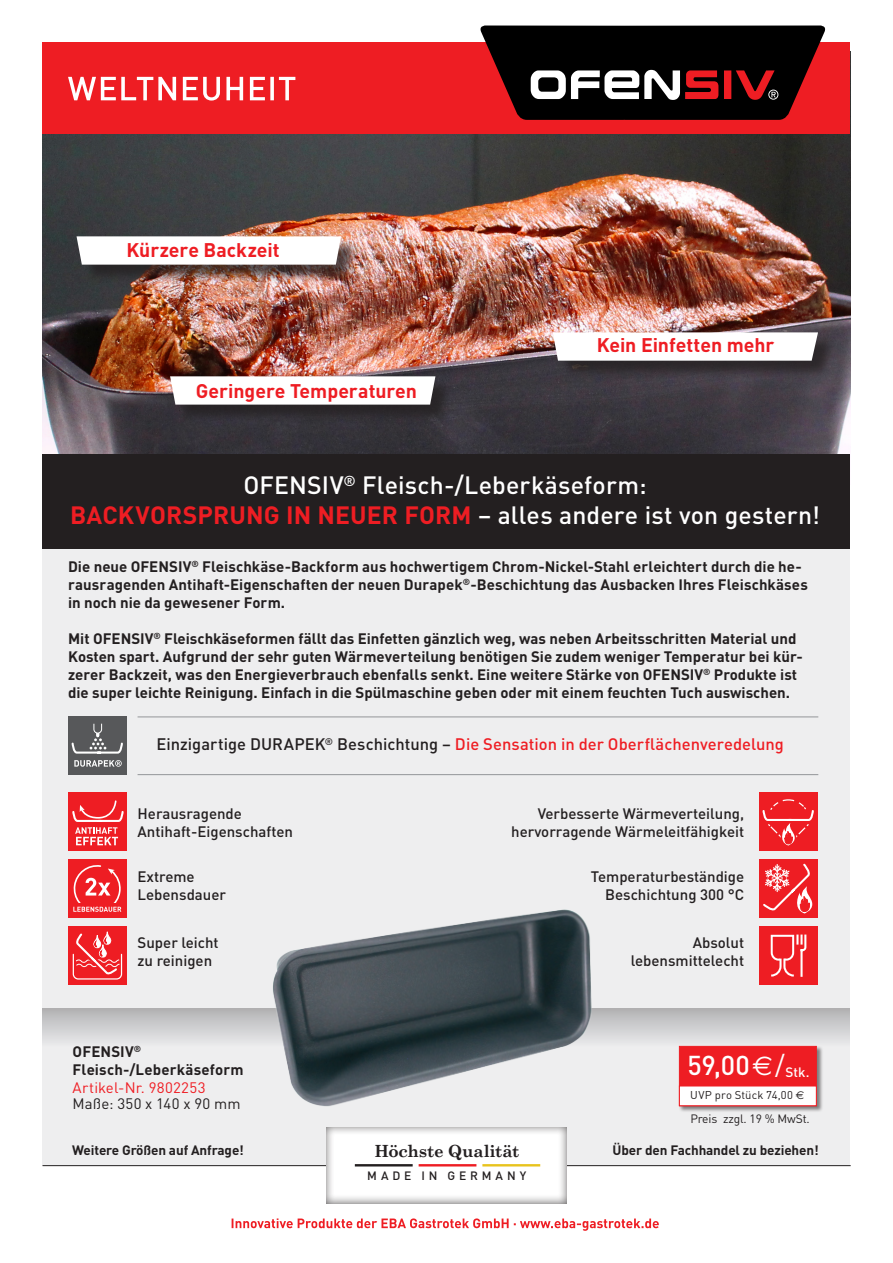
<style>
.page{position:relative;width:893px;height:1263px;background:#fff}
.page>*{position:absolute;margin:0;border:0;box-sizing:border-box;transform-origin:0 0}
.t1{font:500 27px "DIN";color:#fff}
.t2{font:500 24.75px/29.7px "DIN";letter-spacing:.005em;color:#fff;text-align:center}
.t3{font:700 19.5px "DIN";letter-spacing:-.005em;color:#ee1d23}
.t4{font:700 16.8px "Century Schoolbook";letter-spacing:-.01em;color:#231f20}
.t5{font:500 16.5px "DIN";color:#ee1d23}
.t6{font:700 15px/18px "DIN";color:#231f20}
.t7{font:500 15px/18px "DIN";color:#231f20;text-align:right}
.t8{font:15px "DIN";letter-spacing:.02em;color:#ee1d23}
.t9{font:15px "DIN";letter-spacing:.01em;color:#231f20}
.t10{font:700 13.5px "DIN";letter-spacing:-.01em;color:#231f20}
.t11{font:500 13.5px "DIN";color:#fff}
.t12{font:12px "DIN";letter-spacing:-.01em;color:#231f20}
.t13{font:500 12px "DIN";letter-spacing:.325em;color:#231f20}
.t14{font:11.25px "DIN";letter-spacing:.015em;color:#231f20}
.s1{font-weight:700;color:#ee1d23}
.s2{color:#231f20}
.s3{font-family:"Euro Sans";font-weight:400}
.s4{font-weight:400}
.s5{font-family:"Euro Sans"}
</style>
<div class="page">
<img style="left:43px;top:134px;width:807px;height:320px">
<div style="left:43px;top:490px;width:807px;height:675px;background:#eeeeef"></div>
<div style="left:43px;top:454px;width:807px;height:95px;background:#231f20"></div>
<div style="left:43px;top:42px;width:807px;height:92px;background:#ee1d23"></div>
<svg style="left:480px;top:26px;width:346px;height:94px;background:#381819"></svg>
<svg style="left:68px;top:77px;width:227px;height:24px"></svg>
<div style="left:759px;top:926px;width:58px;height:59px;background:#ee1d23"></div>
<svg style="left:770px;top:934px;width:37px;height:43px"></svg>
<div style="left:68px;top:859px;width:58px;height:59px;background:#ee1d23"></div>
<svg style="left:73px;top:865px;width:48px;height:47px"></svg>
<div style="left:68px;top:926px;width:58px;height:59px;background:#ee1d23"></div>
<svg style="left:72px;top:931px;width:51px;height:49px"></svg>
<div style="left:759px;top:792px;width:59px;height:58px;background:#ee1d23"></div>
<svg style="left:762px;top:799px;width:52px;height:47px"></svg>
<div style="left:759px;top:859px;width:59px;height:59px;background:#ee1d23"></div>
<svg style="left:763px;top:863px;width:49px;height:50px"></svg>
<div style="left:68px;top:792px;width:58px;height:58px;background:#ee1d23"></div>
<svg style="left:72px;top:800px;width:52px;height:45px"></svg>
<hr style="left:43px;top:1165px;width:808px;height:1px;background:#231f20">
<div style="left:324px;top:1123px;width:244px;height:81px;background:#231f20;opacity:.75"></div>
<div style="left:346px;top:1139px;width:201px;height:54px;background:#fff"></div>
<hr style="left:355px;top:1164px;width:58px;height:2px;background:#231f20">
<hr style="left:482px;top:1164px;width:58px;height:2px;background:#e8c31d">
<hr style="left:419px;top:1164px;width:57px;height:2px;background:#ee1d23">
<hr style="left:138px;top:716px;width:680px;height:1px;background:#939598">
<div style="left:68px;top:716px;width:58px;height:59px;background:#57585a"></div>
<svg style="left:71px;top:723px;width:52px;height:44px"></svg>
<hr style="left:138px;top:774px;width:680px;height:1px;background:#939598">
<svg style="left:42px;top:1009px;width:808px;height:37px"></svg>
<svg style="left:232px;top:1218px;width:427px;height:13px"></svg>
<div style="left:555px;top:334px;width:281px;height:45px;background:#231f20;opacity:.75"></div>
<svg style="left:553px;top:332px;width:265px;height:29px"></svg>
<div style="left:79px;top:238px;width:280px;height:45px;background:#231f20;opacity:.75"></div>
<svg style="left:77px;top:236px;width:264px;height:29px"></svg>
<div style="left:173px;top:378px;width:281px;height:45px;background:#231f20;opacity:.75"></div>
<svg style="left:170px;top:376px;width:265px;height:29px"></svg>
<img style="left:157px;top:909px;width:466px;height:227px">
<div style="left:679px;top:1046px;width:144px;height:67px;background:#231f20;opacity:.55"></div>
<div style="left:679px;top:1046px;width:138px;height:60px;background:#ee1d23"></div>
<div style="left:679px;top:1085px;width:138px;height:21px;background:#fff;border:1px solid #ee1d23"></div>
<h3 class="t3" style="left:126px;top:237px;width:155px">Kürzere Backzeit</h3>
<h3 class="t3" style="left:196px;top:378px;width:223px">Geringere Temperaturen</h3>
<h3 class="t3" style="left:597px;top:332px;width:179px">Kein Einfetten mehr</h3>
<h2 class="t2" style="left:70px;top:469px;width:751px">OFENSIV<sup>®</sup> Fleisch-/Leberkäseform:<br><span class="s1">BACKVORSPRUNG IN NEUER FORM</span> – alles andere ist von gestern!</h2>
<p class="t6" style="left:68px;top:557px;width:741px">Die neue OFENSIV<sup>®</sup> Fleischkäse-Backform aus hochwertigem Chrom-Nickel-Stahl erleichtert durch die he&shy;rausragenden Antihaft-Eigenschaften der neuen Durapek<sup>®</sup>-Beschichtung das Ausbacken Ihres Fleischkäses in noch nie da gewesener Form.</p>
<p class="t6" style="left:68px;top:629px;width:736px">Mit OFENSIV<sup>®</sup> Fleischkäseformen fällt das Einfetten gänzlich weg, was neben Arbeitsschritten Material und Kosten spart. Aufgrund der sehr guten Wärmeverteilung benötigen Sie zudem weniger Temperatur bei kür&shy;zerer Backzeit, was den Energieverbrauch ebenfalls senkt. Eine weitere Stärke von OFENSIV<sup>®</sup> Produkte ist die super leichte Reinigung. Einfach in die Spülmaschine geben oder mit einem feuchten Tuch auswischen.</p>
<p class="t5" style="left:157px;top:734px;width:629px"><span class="s2">Einzigartige DURAPEK</span><sup>®</sup> <span class="s2">Beschichtung –</span> Die Sensation in der Oberflächenveredelung</p>
<p class="t7" style="left:138px;top:804px;width:157px;text-align:left">Herausragende<br>Antihaft-Eigenschaften</p>
<p class="t7" style="left:138px;top:867px;width:90px;text-align:left">Extreme<br>Lebensdauer</p>
<p class="t7" style="left:138px;top:933px;width:83px;text-align:left">Super leicht zu reinigen</p>
<p class="t6" style="left:73px;top:1042px;width:173px">OFENSIV<sup>®<br></sup>Fleisch-/Leberkäseform</p>
<p class="t8" style="left:73px;top:1078px;width:134px">Artikel-Nr. 9802253</p>
<p class="t9" style="left:73px;top:1094px;width:169px">Maße: 350 x 140 x 90 mm</p>
<p class="t7" style="left:511px;top:804px;width:234px">Verbesserte Wärmeverteilung, hervorragende Wärmeleitfähigkeit</p>
<p class="t7" style="left:591px;top:867px;width:155px">Temperaturbeständige<br>Beschichtung 300 °C</p>
<p class="t7" style="left:631px;top:933px;width:115px">Absolut lebensmittelecht</p>
<h1 class="t1" style="left:687px;top:1047px;width:99px">59,00 <span class="s3">€</span><span class="s4">/</span></h1>
<p class="t14" style="left:690px;top:1087px;width:116px">UVP pro Stück 74,00 <span class="s5">€</span></p>
<p class="t11" style="left:785px;top:1063px;width:26px">Stk.</p>
<p class="t12" style="left:690px;top:1111px;width:121px">Preis zzgl. 19 % MwSt.</p>
<p class="t10" style="left:72px;top:1141px;width:173px">Weitere Größen auf Anfrage!</p>
<p class="t10" style="left:612px;top:1141px;width:208px">Über den Fachhandel zu beziehen!</p>
<p class="t4" style="left:374px;top:1141px;width:146px">Höchste Qualität</p>
<p class="t13" style="left:367px;top:1168px;width:161px">MADE IN GERMANY</p>
</div>
